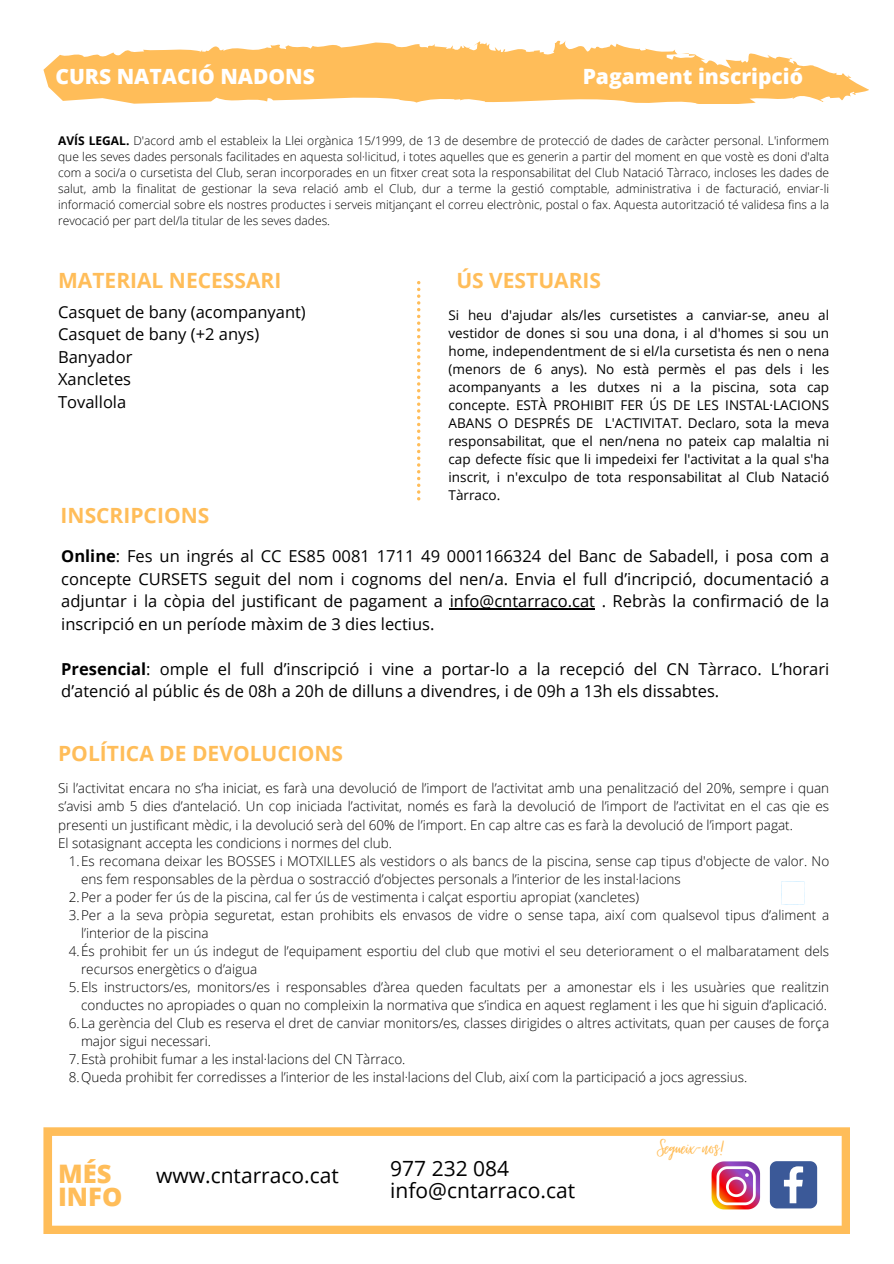
<style>
.page{position:relative;width:894px;height:1264px;background:#fff}
.page>*{position:absolute;margin:0;border:0;box-sizing:border-box;transform-origin:0 0}
.t1{font:27px "Virtual";color:#ffbd59}
.t2{font:800 25.5px/22.5px "Open Sans";color:#ffbd59}
.t3{font:700 21px "Open Sans";color:#ffbd59}
.t4{font:21px/22.5px "Open Sans";color:#000}
.t5{font:800 21px "Open Sans";color:#fff}
.t6{font:16.5px/22.5px "Open Sans";color:#000}
.t7{font:300 13.5px/18px "Open Sans";color:#000}
.t8{font:13.5px/18px "Open Sans";color:#000;text-align:justify}
.t9{font:300 12px/16px "Open Sans";color:#000;text-align:justify}
.s1{font-weight:700}
</style>
<div class="page">
<svg style="left:43px;top:40px;width:825px;height:64px;fill:#ffbd59"></svg>
<svg style="left:43px;top:1127px;width:807px;height:107px"></svg>
<svg style="left:769px;top:1161px;width:47px;height:47px"></svg>
<svg style="left:781px;top:881px;width:23px;height:23px"></svg>
<img style="left:704px;top:1154px;width:63px;height:62px">
<svg style="left:417px;top:281px;width:3px;height:219px"></svg>
<hr style="left:449px;top:608px;width:146px;height:1px;background:#000">
<p class="t5" style="left:55px;top:61px;width:261px">CURS NATACIÓ NADONS</p>
<p class="t5" style="left:582px;top:61px;width:222px">Pagament inscripció</p>
<h6 class="t9" style="left:58px;top:132px;width:772px"><span class="s1">AVÍS LEGAL.</span> D'acord amb el estableix la Llei orgànica 15/1999, de 13 de desembre de protecció de dades de caràcter personal. L'informem que les seves dades personals facilitades en aquesta sol·licitud, i totes aquelles que es generin a partir del moment en que vostè es doni d'alta com a soci/a o cursetista del Club, seran incorporades en un fitxer creat sota la responsabilitat del Club Natació Tàrraco, incloses les dades de salut, amb la finalitat de gestionar la seva relació amb el Club, dur a terme la gestió comptable, administrativa i de facturació, enviar-li informació comercial sobre els nostres productes i serveis mitjançant el correu electrònic, postal o fax. Aquesta autorització té validesa fins a la revocació per part del/la titular de les seves dades.</h6>
<h3 class="t3" style="left:58px;top:265px;width:225px">MATERIAL NECESSARI</h3>
<p class="t3" style="left:456px;top:265px;width:146px">ÚS VESTUARIS</p>
<p class="t8" style="left:448px;top:306px;width:382px">Si heu d'ajudar als/les cursetistes a canviar-se, aneu al vestidor de dones si sou una dona, i al d'homes si sou un home, independentment de si el/la cursetista és nen o nena (menors de 6 anys). No està permès el pas dels i les acompanyants a les dutxes ni a la piscina, sota cap concepte. ESTÀ PROHIBIT FER ÚS DE LES INSTAL·LACIONS ABANS O DESPRÉS DE L'ACTIVITAT. Declaro, sota la meva responsabilitat, que el nen/nena no pateix cap malaltia ni cap defecte físic que li impedeixi fer l'activitat a la qual s'ha inscrit, i n'exculpo de tota responsabilitat al Club Natació Tàrraco.</p>
<p class="t3" style="left:61px;top:500px;width:150px">INSCRIPCIONS</p>
<h3 class="t6" style="left:58px;top:300px;width:249px">Casquet de bany (acompanyant)<br>Casquet de bany (+2 anys)<br>Banyador<br>Xancletes<br>Tovallola</h3>
<p class="t6" style="left:61px;top:544px;width:769px;text-align:justify"><span class="s1">Online</span>: Fes un ingrés al CC ES85 0081 1711 49 0001166324 del Banc de Sabadell, i posa com a concepte CURSETS seguit del nom i cognoms del nen/a. Envia el full d’incripció, documentació a adjuntar i la còpia del justificant de pagament a info@cntarraco.cat . Rebràs la confirmació de la inscripció en un període màxim de 3 dies lectius.</p>
<h6 class="t6" style="left:61px;top:657px;width:769px"><span class="s1">Presencial</span>: omple el full d’inscripció i vine a portar-lo a la recepció del CN Tàrraco. L’horari d’atenció al públic és de 08h a 20h de dilluns a divendres, i de 09h a 13h els dissabtes.</h6>
<p class="t3" style="left:58px;top:738px;width:286px">POLÍTICA DE DEVOLUCIONS</p>
<p class="t7" style="left:58px;top:779px;width:772px;text-align:justify">Si l’activitat encara no s’ha iniciat, es farà una devolució de l’import de l’activitat amb una penalització del 20%, sempre i quan s’avisi amb 5 dies d’antelació. Un cop iniciada l’activitat, només es farà la devolució de l’import de l’activitat en el cas qie es presenti un justificant mèdic, i la devolució serà del 60% de l’import. En cap altre cas es farà la devolució de l’import pagat.</p>
<p class="t7" style="left:58px;top:833px;width:335px">El sotasignant accepta les condicions i normes del club.</p>
<p class="t7" style="left:81px;top:851px;width:749px;text-indent:-12px">1.Es recomana deixar les BOSSES i MOTXILLES als vestidors o als bancs de la piscina, sense cap tipus d'objecte de valor. No ens fem responsables de la pèrdua o sostracció d’objectes personals a l’interior de les instal·lacions</p>
<p class="t7" style="left:69px;top:887px;width:571px">2.Per a poder fer ús de la piscina, cal fer ús de vestimenta i calçat esportiu apropiat (xancletes)</p>
<p class="t7" style="left:81px;top:905px;width:749px;text-indent:-12px">3.Per a la seva pròpia seguretat, estan prohibits els envasos de vidre o sense tapa, així com qualsevol tipus d’aliment a l’interior de la piscina</p>
<p class="t7" style="left:81px;top:941px;width:749px;text-indent:-12px">4.És prohibit fer un ús indegut de l’equipament esportiu del club que motivi el seu deteriorament o el malbaratament dels recursos energètics o d’aigua</p>
<h1 class="t7" style="left:69px;top:977px;width:761px;text-align:right">5.Els instructors/es, monitors/es i responsables d’àrea queden facultats per a amonestar els i les usuàries que realitzin conductes no apropiades o quan no compleixin la normativa que s’indica en aquest reglament i les que hi siguin d’aplicació.</h1>
<h5 class="t7" style="left:81px;top:1013px;width:749px;text-indent:-12px">6.La gerència del Club es reserva el dret de canviar monitors/es, classes dirigides o altres activitats, quan per causes de força major sigui necessari.</h5>
<h5 class="t7" style="left:69px;top:1049px;width:338px">7.Està prohibit fumar a les instal·lacions del CN Tàrraco.</h5>
<h2 class="t7" style="left:69px;top:1067px;width:679px">8.Queda prohibit fer corredisses a l’interior de les instal·lacions del Club, així com la participació a jocs agressius.</h2>
<h3 class="t2" style="left:58px;top:1161px;width:66px">MÉS<br>INFO</h3>
<h6 class="t4" style="left:156px;top:1163px;width:184px">www.cntarraco.cat</h6>
<h3 class="t4" style="left:390px;top:1156px;width:186px">977 232 084 info@cntarraco.cat</h3>
<h4 class="t1" style="left:657px;top:1132px;width:69px">Segueix-nos!</h4>
</div>
